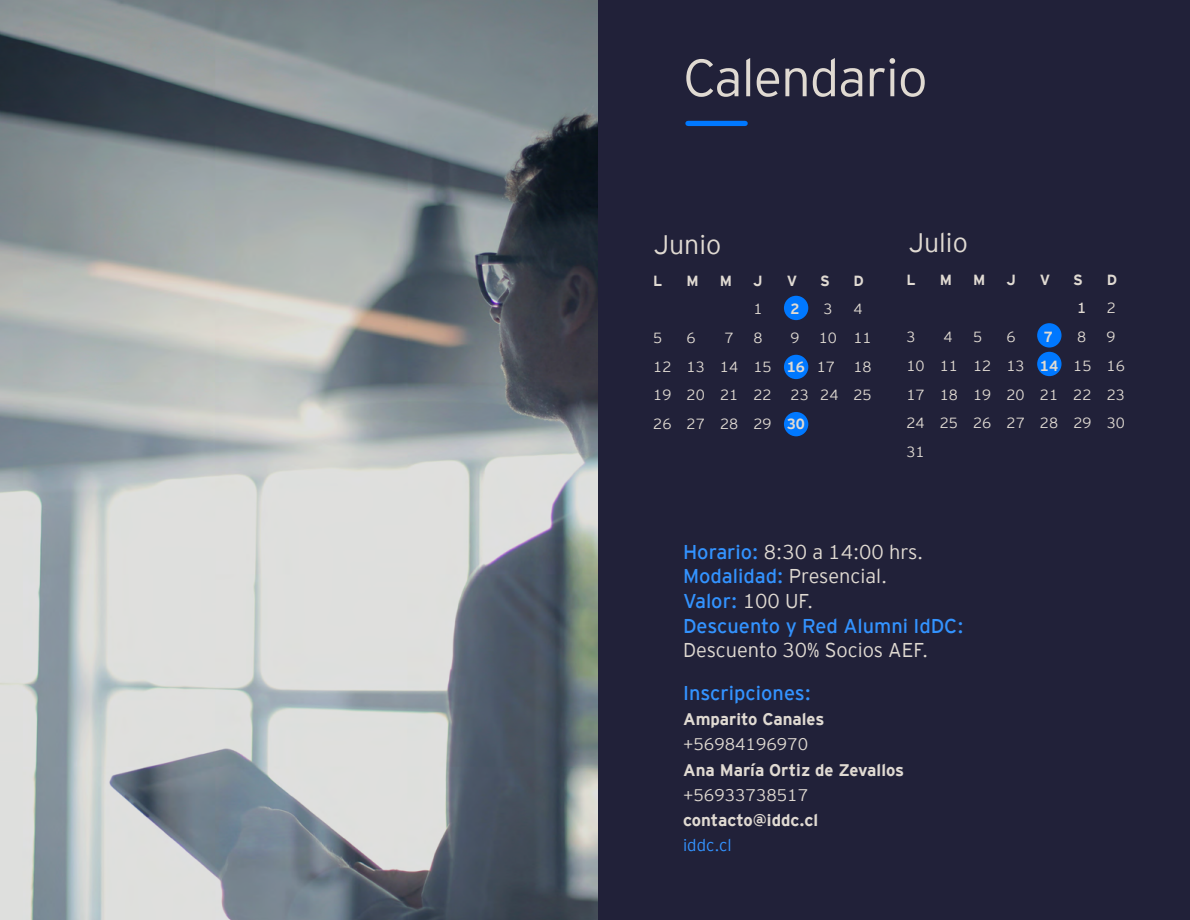
<style>
.page{position:relative;width:1190px;height:920px;background:#212139}
.page>*{position:absolute;margin:0;border:0;box-sizing:border-box;transform-origin:0 0}
.t1{font:300 52.5px "EY Interstate";letter-spacing:-.02em;color:#e0dad2}
.t2{font:300 26.7px "EY Interstate";color:#e0dad2}
.t3{font:19.95px/24.8px "EY Interstate";color:#3393ff}
.t4{font:300 19.95px "EY Interstate";color:#e0dad2}
.t5{font:700 16.8px "EY Interstate";color:#e0dad2}
.t6{font:300 16.8px "EY Interstate";color:#e0dad2}
.t7{font:300 16.8px "EY Interstate";color:#3393ff}
.t8{font:300 14.7px/28.7px "EY Interstate";color:#e0dad2}
.t9{font:700 14.7px "EY Interstate";color:#e0dad2}
.t10{font:14.7px "EY Interstate";color:#e0dad2}
.s1{font-weight:700}
.s2{font-weight:300;color:#e0dad2}
</style>
<div class="page">
<img style="left:0;top:0;width:597px;height:920px">
<div style="left:784px;top:355px;width:24px;height:24px;background:#0078ff;border-radius:50%"></div>
<div style="left:784px;top:296px;width:24px;height:24px;background:#0078ff;border-radius:50%"></div>
<div style="left:784px;top:412px;width:24px;height:24px;background:#0078ff;border-radius:50%"></div>
<div style="left:688px;top:121px;width:57px;height:5px;background:#0078ff"></div>
<div style="left:1037px;top:323px;width:24px;height:24px;background:#0078ff;border-radius:50%"></div>
<div style="left:1037px;top:352px;width:24px;height:24px;background:#0078ff;border-radius:50%"></div>
<h1 class="t1" style="left:683px;top:40px;width:246px">Calendario</h1>
<h2 class="t2" style="left:654px;top:225px;width:69px">Junio</h2>
<p class="t9" style="left:653px;top:270px;width:11px">L</p>
<p class="t9" style="left:686px;top:270px;width:14px">M</p>
<p class="t9" style="left:720px;top:270px;width:14px">M</p>
<p class="t9" style="left:753px;top:270px;width:11px">J</p>
<p class="t9" style="left:786px;top:270px;width:12px">V</p>
<p class="t9" style="left:820px;top:270px;width:11px">S</p>
<p class="t9" style="left:853px;top:270px;width:12px">D</p>
<p class="t8" style="left:753px;top:294px;width:11px">1</p>
<p class="t9" style="left:790px;top:298px;width:11px">2</p>
<p class="t8" style="left:823px;top:294px;width:11px">3</p>
<p class="t8" style="left:853px;top:294px;width:11px">4</p>
<p class="t8" style="left:653px;top:323px;width:11px">5</p>
<p class="t8" style="left:686px;top:323px;width:11px">6</p>
<p class="t8" style="left:724px;top:323px;width:11px">7</p>
<p class="t8" style="left:753px;top:323px;width:11px">8</p>
<p class="t8" style="left:790px;top:323px;width:11px">9</p>
<p class="t8" style="left:653px;top:323px;width:220px;text-indent:165px">10 11<br>12 13 14 15 <span class="s1">16</span> 17</p>
<p class="t8" style="left:853px;top:351px;width:20px">18</p>
<p class="t8" style="left:653px;top:380px;width:220px;text-indent:137px">23 24 25<br>26 27 28 29 <span class="s1">30</span></p>
<p class="t8" style="left:653px;top:380px;width:120px">19 20 21 22</p>
<h2 class="t2" style="left:908px;top:223px;width:61px">Julio</h2>
<p class="t9" style="left:906px;top:269px;width:11px">L</p>
<p class="t9" style="left:940px;top:269px;width:14px">M</p>
<p class="t9" style="left:973px;top:269px;width:14px">M</p>
<p class="t9" style="left:1006px;top:269px;width:11px">J</p>
<p class="t9" style="left:1040px;top:269px;width:12px">V</p>
<p class="t9" style="left:1073px;top:269px;width:11px">S</p>
<p class="t9" style="left:1106px;top:269px;width:12px">D</p>
<p class="t10" style="left:1077px;top:298px;width:11px">1</p>
<p class="t8" style="left:1106px;top:293px;width:11px">2</p>
<p class="t8" style="left:906px;top:322px;width:11px">3</p>
<p class="t8" style="left:943px;top:322px;width:11px">4</p>
<p class="t8" style="left:973px;top:322px;width:11px">5</p>
<p class="t8" style="left:1006px;top:322px;width:11px">6</p>
<p class="t9" style="left:1043px;top:326px;width:11px">7</p>
<p class="t8" style="left:1077px;top:322px;width:11px">8</p>
<p class="t8" style="left:906px;top:322px;width:220px;text-indent:200px">9<br>10 11 12 13 <span class="s1">14</span> 15 16<br>17 18 19 20 21 22 23<br>24 25 26 27 28 29 30<br>31</p>
<h3 class="t3" style="left:683px;top:538px;width:282px">Horario: <span class="s2">8:30 a 14:00 hrs.<br></span>Modalidad: <span class="s2">Presencial.<br></span>Valor: <span class="s2">100 UF.<br></span>Descuento y Red Alumni IdDC:</h3>
<h3 class="t4" style="left:683px;top:636px;width:247px">Descuento 30% Socios AEF.</h3>
<h3 class="t3" style="left:683px;top:679px;width:129px">Inscripciones:</h3>
<p class="t5" style="left:683px;top:707px;width:143px">Amparito Canales</p>
<p class="t6" style="left:683px;top:732px;width:126px">+56984196970</p>
<p class="t5" style="left:683px;top:757px;width:223px">Ana María Ortiz de Zevallos</p>
<p class="t6" style="left:683px;top:783px;width:126px">+56933738517</p>
<p class="t5" style="left:683px;top:808px;width:137px">contacto@iddc.cl</p>
<p class="t7" style="left:683px;top:833px;width:50px">iddc.cl</p>
</div>
